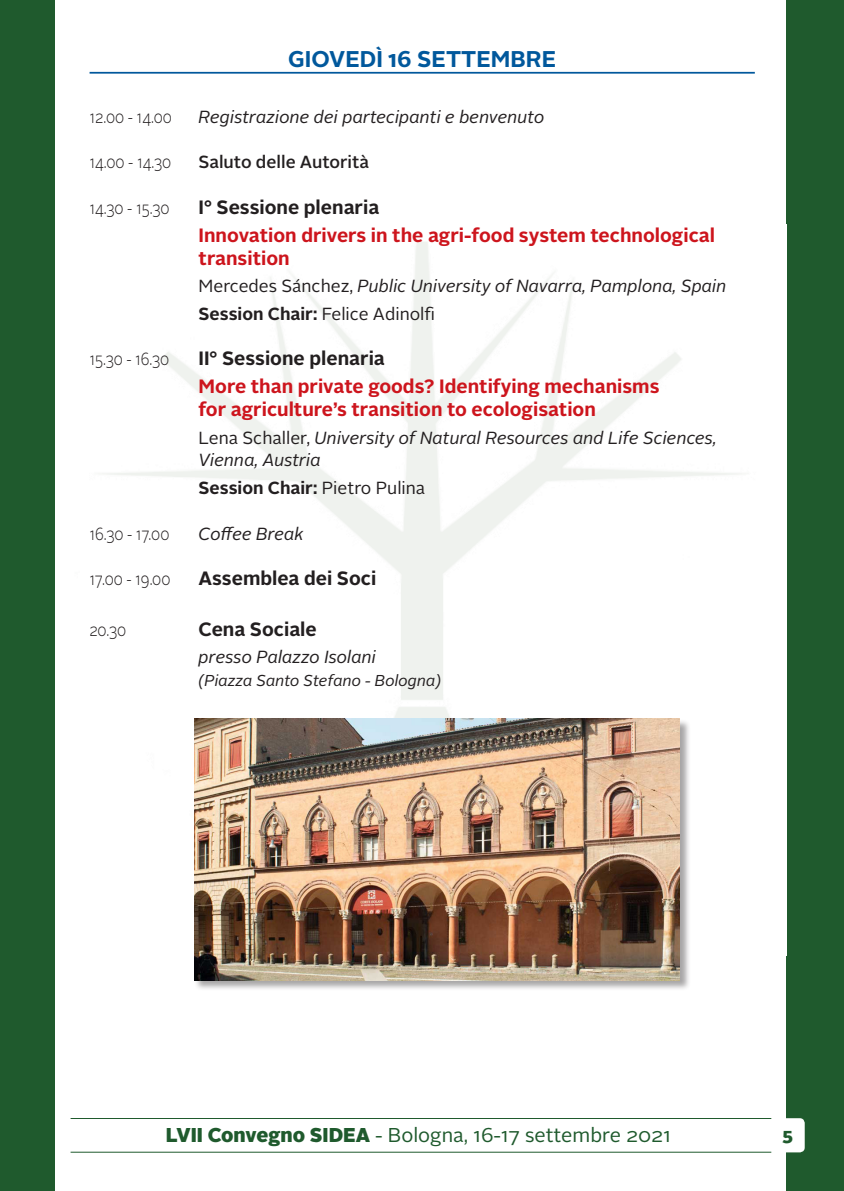
<style>
.page{position:relative;width:844px;height:1191px;background:#fff}
.page>*{position:absolute;margin:0;border:0;box-sizing:border-box;transform-origin:0 0}
.t1{font:700 22.75px "Alright Sans";color:#01589c}
.t2{font:19.95px "Alright Sans";color:#1f5a2d}
.t3{font:700 19.25px/22.8px "Alright Sans";color:#cd151d}
.t4{font:700 19.25px "Alright Sans";color:#231f20}
.t5{font:italic 17.5px/27.7px "Alright Sans";color:#231f20}
.t6{font:300 17.5px "Alright Sans";color:#231f20;scale:.8 1}
.t7{font:700 17.5px "Alright Sans";color:#231f20}
.t8{font:500 17.5px "Alright Sans";color:#231f20}
.t9{font:900 17.5px "Alright Sans";color:#1f5a2d}
.t10{font:italic 15.75px "Alright Sans";color:#231f20}
.s1{font-style:normal}
.s2{font-weight:700;font-style:normal}
.s3{font-weight:400}
.s4{font-weight:900}
</style>
<div class="page">
<div style="left:0;top:0;width:843px;height:1191px;background:#1f5a2d"></div>
<div style="left:56px;top:0;width:730px;height:1191px;background:#fff"></div>
<hr style="left:71px;top:1118px;width:700px;height:1px;background:#1f5a2d">
<hr style="left:71px;top:1151px;width:700px;height:1px;background:#1f5a2d">
<div style="left:773px;top:1118px;width:31px;height:34px;background:#fff;border-radius:5px"></div>
<div style="left:194px;top:718px;width:496px;height:273px;background:#231f20;opacity:.4"></div>
<img style="left:194px;top:719px;width:485px;height:261px">
<hr style="left:89px;top:72px;width:665px;height:2px;background:#01589c">
<h1 class="t1" style="left:288px;top:43px;width:269px">GIOVEDÌ 16 SETTEMBRE</h1>
<p class="t6" style="left:89px;top:105px;width:105px">12.00 - 14.00</p>
<p class="t5" style="left:198px;top:103px;width:347px">Registrazione dei partecipanti e benvenuto</p>
<p class="t6" style="left:89px;top:151px;width:104px">14.00 - 14.30</p>
<p class="t8" style="left:198px;top:150px;width:172px">Saluto delle Autorità</p>
<p class="t6" style="left:89px;top:196px;width:102px">14.30 - 15.30</p>
<p class="t4" style="left:198px;top:194px;width:182px">I° Sessione plenaria</p>
<p class="t3" style="left:198px;top:224px;width:518px">Innovation drivers in the agri-food system technological transition</p>
<p class="t5" style="left:198px;top:272px;width:529px"><span class="s1">Mercedes Sánchez,</span> Public University of Navarra, Pamplona, Spain<br><span class="s2">Session Chair:</span> <span class="s1">Felice Adinolfi</span></p>
<p class="t6" style="left:89px;top:347px;width:101px">15.30 - 16.30</p>
<p class="t4" style="left:198px;top:345px;width:188px">II° Sessione plenaria</p>
<p class="t3" style="left:198px;top:375px;width:462px">More than private goods? Identifying mechanisms for agriculture’s transition to ecologisation</p>
<p class="t5" style="left:198px;top:426px;width:519px;line-height:22.8px"><span class="s1">Lena Schaller,</span> University of Natural Resources and Life Sciences,<br>Vienna, Austria</p>
<p class="t7" style="left:198px;top:476px;width:228px">Session Chair: <span class="s3">Pietro Pulina</span></p>
<p class="t6" style="left:89px;top:522px;width:102px">16.30 - 17.00</p>
<p class="t5" style="left:198px;top:520px;width:107px">Coffee Break</p>
<p class="t6" style="left:89px;top:567px;width:103px">17.00 - 19.00</p>
<p class="t4" style="left:198px;top:565px;width:179px">Assemblea dei Soci</p>
<p class="t6" style="left:89px;top:618px;width:48px">20.30</p>
<p class="t4" style="left:198px;top:615px;width:120px">Cena Sociale</p>
<p class="t5" style="left:198px;top:643px;width:179px">presso Palazzo Isolani</p>
<p class="t10" style="left:198px;top:670px;width:244px">(Piazza Santo Stefano - Bologna)</p>
<p class="t2" style="left:166px;top:1121px;width:506px"><span class="s4">LVII Convegno SIDEA</span> - Bologna, 16-17 settembre 2021</p>
<p class="t9" style="left:782px;top:1122px;width:12px">5</p>
</div>
